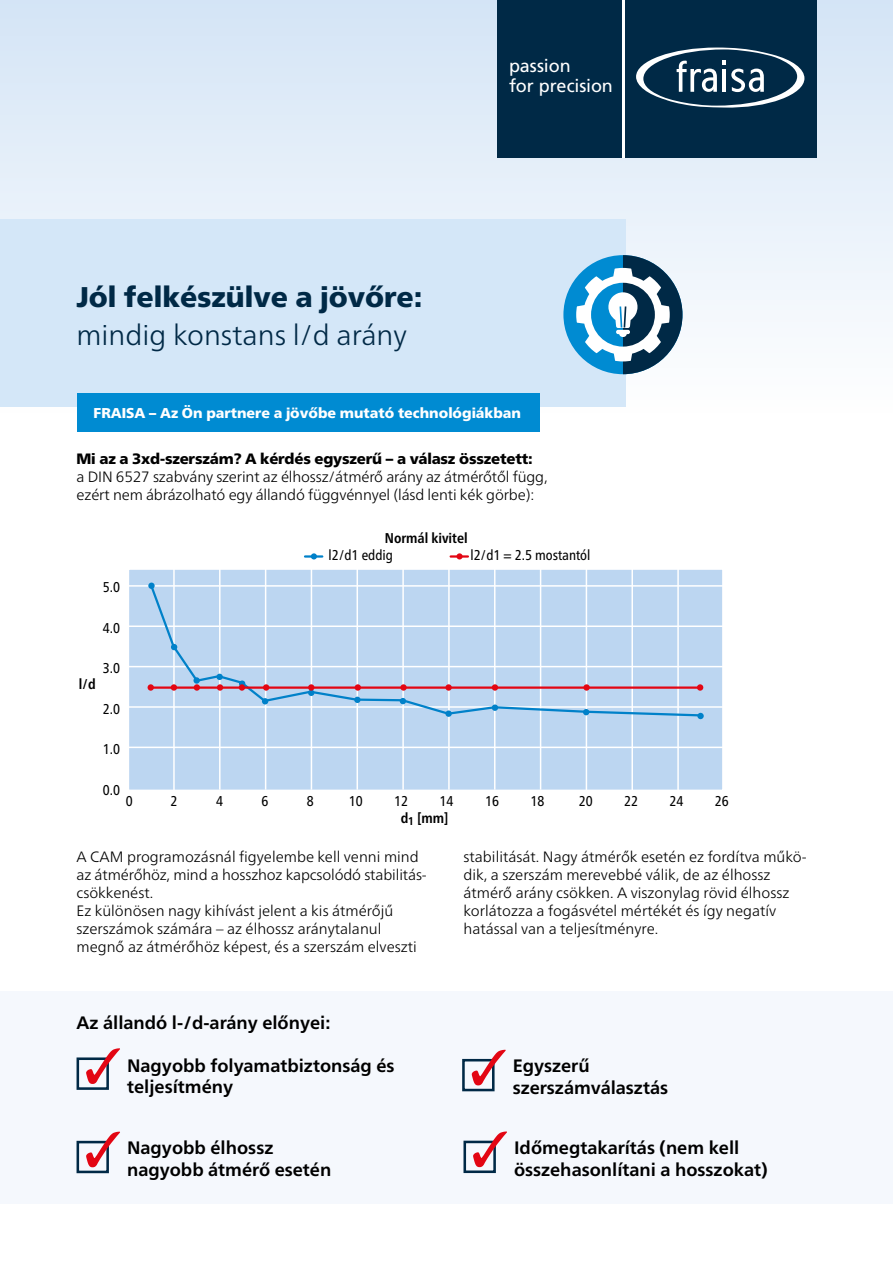
<style>
.page{position:relative;width:893px;height:1263px;background:#fff}
.page>*{position:absolute;margin:0;border:0;box-sizing:border-box;transform-origin:0 0}
.t1{font:900 28.5px "Frutiger Neue LT Pro";color:#002946}
.t2{font:300 28.5px "Frutiger Neue LT Pro";color:#002946}
.t3{font:700 18px/21.6px "Frutiger Neue LT Pro";color:#000}
.t4{font:18px "Frutiger LT Std";letter-spacing:-.005em;color:#fff}
.t5{font:300 15px/18px "Frutiger Neue LT Pro";color:#000}
.t6{font:900 15px "Frutiger Neue LT Pro";letter-spacing:-.01em;color:#000}
.t7{font:900 14.25px "Frutiger Neue LT Pro";color:#fff}
.t8{font:condensed 14.25px "Frutiger Neue LT Pro";color:#000}
.t9{font:700 condensed 14.25px "Frutiger Neue LT Pro";color:#000}
.t10{font:condensed 14.1px "Frutiger Neue LT Pro";color:#000}
.t11{font:700 condensed 14.1px "Frutiger Neue LT Pro";color:#000}
</style>
<div class="page">
<div style="left:0;top:0;width:893px;height:413px;background:linear-gradient(to bottom,#d3e4f5,#fefeff)"></div>
<div style="left:0;top:219px;width:625px;height:187px;background:#d4e7f8"></div>
<div style="left:497px;top:0;width:128px;height:157px;background:#002946"></div>
<hr style="left:623px;top:0;width:2px;height:157px;background:#fff">
<div style="left:625px;top:0;width:191px;height:157px;background:#002946"></div>
<svg style="left:636px;top:48px;width:168px;height:60px"></svg>
<div style="left:77px;top:393px;width:463px;height:39px;background:#008bd2"></div>
<div style="left:0;top:991px;width:893px;height:212px;background:#f5f8fd"></div>
<div style="left:563px;top:255px;width:119px;height:119px;background:#008bd2;border-radius:50%"></div>
<svg style="left:576px;top:255px;width:106px;height:119px"></svg>
<div style="left:77px;top:1057px;width:32px;height:33px;border:3px solid #002946"></div>
<svg style="left:86px;top:1048px;width:34px;height:36px"></svg>
<div style="left:77px;top:1141px;width:32px;height:32px;border:3px solid #002946"></div>
<svg style="left:86px;top:1131px;width:34px;height:36px"></svg>
<div style="left:462px;top:1059px;width:33px;height:32px;border:3px solid #002946"></div>
<svg style="left:472px;top:1050px;width:34px;height:35px"></svg>
<div style="left:463px;top:1141px;width:33px;height:32px;border:3px solid #002946"></div>
<svg style="left:473px;top:1131px;width:34px;height:36px"></svg>
<div style="left:128px;top:569px;width:595px;height:221px;background:#bcd6f1"></div>
<hr style="left:173px;top:569px;width:2px;height:221px;background:#fff">
<hr style="left:219px;top:569px;width:2px;height:221px;background:#fff">
<hr style="left:265px;top:569px;width:1px;height:221px;background:#fff">
<hr style="left:311px;top:569px;width:1px;height:221px;background:#fff">
<hr style="left:357px;top:569px;width:1px;height:221px;background:#fff">
<hr style="left:402px;top:569px;width:2px;height:221px;background:#fff">
<hr style="left:448px;top:569px;width:2px;height:221px;background:#fff">
<hr style="left:494px;top:569px;width:1px;height:221px;background:#fff">
<hr style="left:540px;top:569px;width:1px;height:221px;background:#fff">
<hr style="left:586px;top:569px;width:1px;height:221px;background:#fff">
<hr style="left:631px;top:569px;width:2px;height:221px;background:#fff">
<hr style="left:677px;top:569px;width:2px;height:221px;background:#fff">
<div style="left:128px;top:568px;width:596px;height:223px;border:2px solid #fff"></div>
<hr style="left:128px;top:585px;width:595px;height:2px;background:#fff">
<hr style="left:129px;top:625px;width:594px;height:2px;background:#fff">
<hr style="left:128px;top:666px;width:595px;height:1px;background:#fff">
<hr style="left:128px;top:706px;width:595px;height:2px;background:#fff">
<hr style="left:129px;top:747px;width:594px;height:1px;background:#fff">
<div style="left:697px;top:713px;width:7px;height:6px;background:#0081c9;border-radius:50%"></div>
<svg style="left:148px;top:582px;width:554px;height:136px"></svg>
<div style="left:697px;top:684px;width:6px;height:7px;background:#e30613;border-radius:50%"></div>
<svg style="left:445px;top:684px;width:7px;height:7px"></svg>
<svg style="left:400px;top:684px;width:7px;height:7px"></svg>
<div style="left:263px;top:684px;width:6px;height:7px;background:#e30613;border-radius:50%"></div>
<div style="left:239px;top:684px;width:6px;height:7px;background:#e30613;border-radius:50%"></div>
<div style="left:148px;top:684px;width:6px;height:7px;background:#e30613;border-radius:50%"></div>
<div style="left:171px;top:684px;width:6px;height:7px;background:#e30613;border-radius:50%"></div>
<div style="left:194px;top:684px;width:6px;height:7px;background:#e30613;border-radius:50%"></div>
<div style="left:217px;top:684px;width:6px;height:7px;background:#e30613;border-radius:50%"></div>
<div style="left:308px;top:684px;width:6px;height:7px;background:#e30613;border-radius:50%"></div>
<div style="left:355px;top:684px;width:6px;height:7px;background:#e30613;border-radius:50%"></div>
<div style="left:492px;top:684px;width:6px;height:7px;background:#e30613;border-radius:50%"></div>
<svg style="left:583px;top:684px;width:7px;height:7px"></svg>
<hr style="left:151px;top:686px;width:549px;height:3px;background:#e30613">
<svg style="left:311px;top:553px;width:6px;height:6px"></svg>
<hr style="left:305px;top:555px;width:17px;height:3px;background:#0081c9">
<svg style="left:456px;top:553px;width:7px;height:6px"></svg>
<hr style="left:451px;top:555px;width:17px;height:3px;background:#e30613">
<h1 class="t1" style="left:77px;top:279px;width:347px">Jól felkészülve a jövőre:</h1>
<h1 class="t2" style="left:77px;top:318px;width:332px">mindig konstans l/d arány</h1>
<p class="t4" style="left:509px;top:56px;width:63px">passion</p>
<p class="t4" style="left:509px;top:62px;width:105px">for precision</p>
<p class="t7" style="left:94px;top:404px;width:429px">FRAISA – Az Ön partnere a jövőbe mutató technológiákban</p>
<p class="t6" style="left:77px;top:450px;width:458px">Mi az a 3xd-szerszám? A kérdés egyszerű – a válasz összetett:</p>
<p class="t5" style="left:77px;top:468px;width:472px">a DIN 6527 szabvány szerint az élhossz/átmérő arány az átmérőtől függ, ezért nem ábrázolható egy állandó függvénnyel (lásd lenti kék görbe):</p>
<p class="t11" style="left:385px;top:529px;width:84px">Normál kivitel</p>
<p class="t9" style="left:79px;top:676px;width:19px">l/d</p>
<p class="t10" style="left:329px;top:547px;width:66px">l2/d1 eddig</p>
<p class="t10" style="left:470px;top:547px;width:121px">l2/d1 = 2.5 mostantól</p>
<p class="t8" style="left:103px;top:579px;width:19px">5.0</p>
<p class="t8" style="left:103px;top:620px;width:19px">4.0</p>
<p class="t8" style="left:103px;top:660px;width:19px">3.0</p>
<p class="t8" style="left:103px;top:701px;width:19px">2.0</p>
<p class="t8" style="left:103px;top:741px;width:19px">1.0</p>
<p class="t8" style="left:103px;top:782px;width:19px">0.0</p>
<p class="t8" style="left:126px;top:792px;width:8px">0</p>
<p class="t8" style="left:171px;top:792px;width:8px">2</p>
<p class="t8" style="left:216px;top:792px;width:8px">4</p>
<p class="t8" style="left:261px;top:792px;width:8px">6</p>
<p class="t8" style="left:307px;top:792px;width:8px">8</p>
<p class="t8" style="left:349px;top:792px;width:15px">10</p>
<p class="t8" style="left:394px;top:792px;width:15px">12</p>
<p class="t8" style="left:440px;top:792px;width:15px">14</p>
<p class="t8" style="left:485px;top:792px;width:15px">16</p>
<p class="t8" style="left:530px;top:792px;width:15px">18</p>
<p class="t8" style="left:579px;top:792px;width:15px">20</p>
<p class="t8" style="left:624px;top:792px;width:15px">22</p>
<p class="t8" style="left:669px;top:792px;width:15px">24</p>
<p class="t8" style="left:715px;top:792px;width:15px">26</p>
<p class="t9" style="left:401px;top:810px;width:49px">d<sub>1</sub> [mm]</p>
<p class="t5" style="left:77px;top:848px;width:352px">A CAM programozásnál figyelembe kell venni mind az átmérőhöz, mind a hosszhoz kapcsolódó stabilitás&shy;csökkenést.<br>Ez különösen nagy kihívást jelent a kis átmérőjű szerszámok számára – az élhossz aránytalanul megnő az átmérőhöz képest, és a szerszám elveszti</p>
<p class="t5" style="left:463px;top:848px;width:345px">stabilitását. Nagy átmérők esetén ez fordítva műkö&shy;dik, a szerszám merevebbé válik, de az élhossz átmérő arány csökken. A viszonylag rövid élhossz korlátozza a fogásvétel mértékét és így negatív hatással van a teljesítményre.</p>
<p class="t3" style="left:77px;top:1012px;width:255px">Az állandó l-/d-arány előnyei:</p>
<p class="t3" style="left:127px;top:1054px;width:269px">Nagyobb folyamatbiztonság és teljesítmény</p>
<p class="t3" style="left:127px;top:1137px;width:206px">Nagyobb élhossz nagyobb átmérő esetén</p>
<p class="t3" style="left:513px;top:1055px;width:157px">Egyszerű szerszámválasztás</p>
<p class="t3" style="left:514px;top:1137px;width:255px">Időmegtakarítás (nem kell összehasonlítani a hosszokat)</p>
</div>
